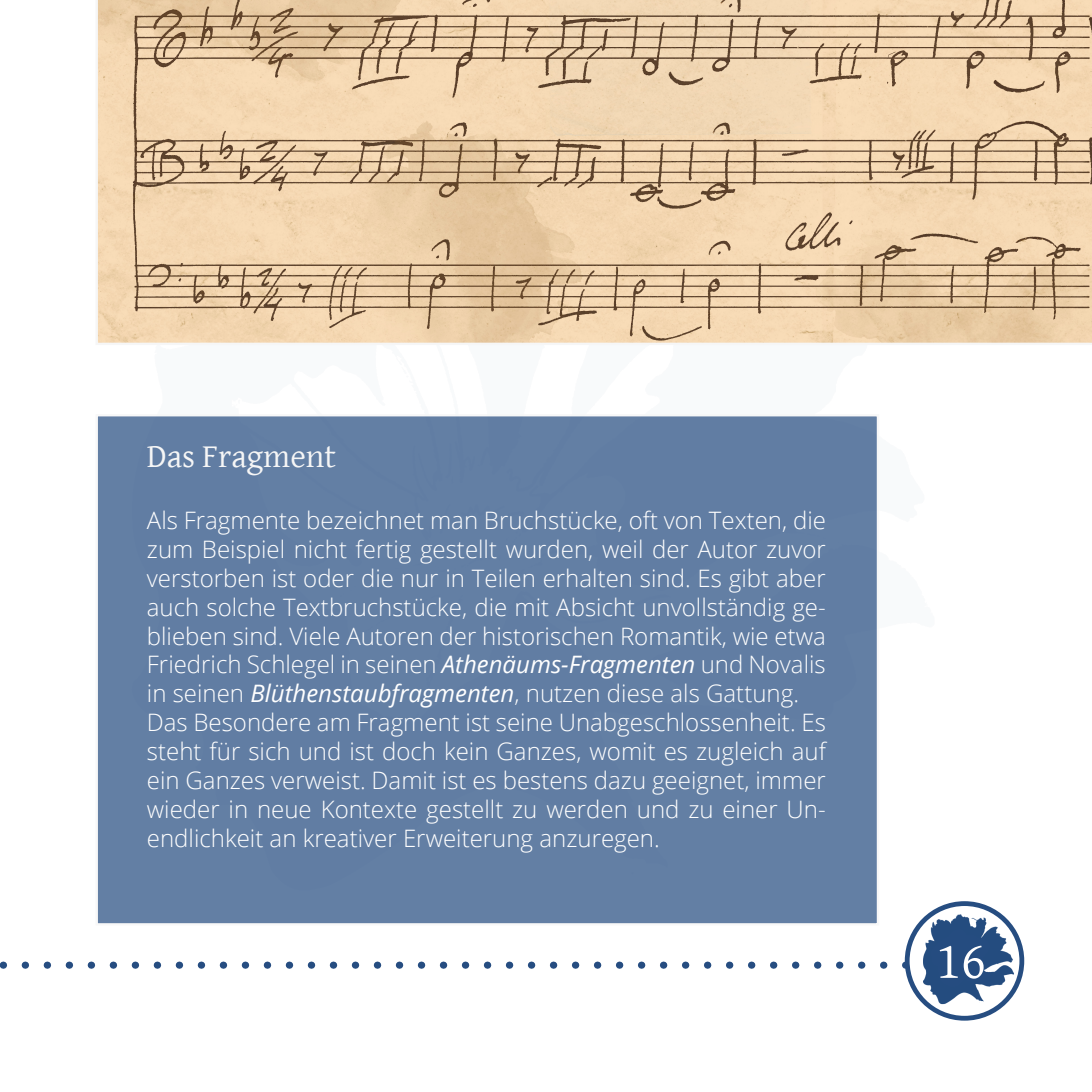
<style>
.page{position:relative;width:1092px;height:1092px;background:#fff}
.page>*{position:absolute;margin:0;border:0;box-sizing:border-box;transform-origin:0 0}
.t1{font:52.75px "Gentium Basic";color:#fff}
.t2{font:33.75px "Gentium Basic";color:#f6f6f6}
.t3{font:300 24px/28.8px "Open Sans";color:#fff}
.s1{font-weight:400;font-style:italic}
</style>
<div class="page">
<svg style="left:0;top:961px;width:904px;height:7px"></svg>
<svg style="left:907px;top:903px;width:114px;height:115px"></svg>
<div style="left:904px;top:901px;width:120px;height:119px;border:5px solid #264d81;border-radius:50%"></div>
<img style="left:920px;top:913px;width:96px;height:95px">
<svg style="left:97px;top:0;width:994px;height:343px;background:#e2c5a1"></svg>
<div style="left:95px;top:414px;width:784px;height:511px;background:#637fa4;border:2px solid #f6f6f6"></div>
<h2 class="t2" style="left:147px;top:431px;width:191px">Das Fragment</h2>
<p class="t3" style="left:147px;top:505px;width:680px">Als Fragmente bezeichnet man Bruchstücke, oft von Texten, die zum Beispiel nicht fertig gestellt wurden, weil der Autor zuvor verstorben ist oder die nur in Teilen erhalten sind. Es gibt aber auch solche Textbruchstücke, die mit Absicht unvollständig ge&shy;blieben sind. Viele Autoren der historischen Romantik, wie etwa Friedrich Schlegel in seinen <span class="s1">Athenäums-Fragmenten</span> und Novalis in seinen <span class="s1">Blüthenstaubfragmenten</span>, nutzen diese als Gattung.<br>Das Besondere am Fragment ist seine Unabgeschlossenheit. Es steht für sich und ist doch kein Ganzes, womit es zugleich auf ein Ganzes verweist. Damit ist es bestens dazu geeignet, immer wieder in neue Kontexte gestellt zu werden und zu einer Un&shy;endlichkeit an kreativer Erweiterung anzuregen.</p>
<h1 class="t1" style="left:935px;top:921px;width:51px">16</h1>
</div>
